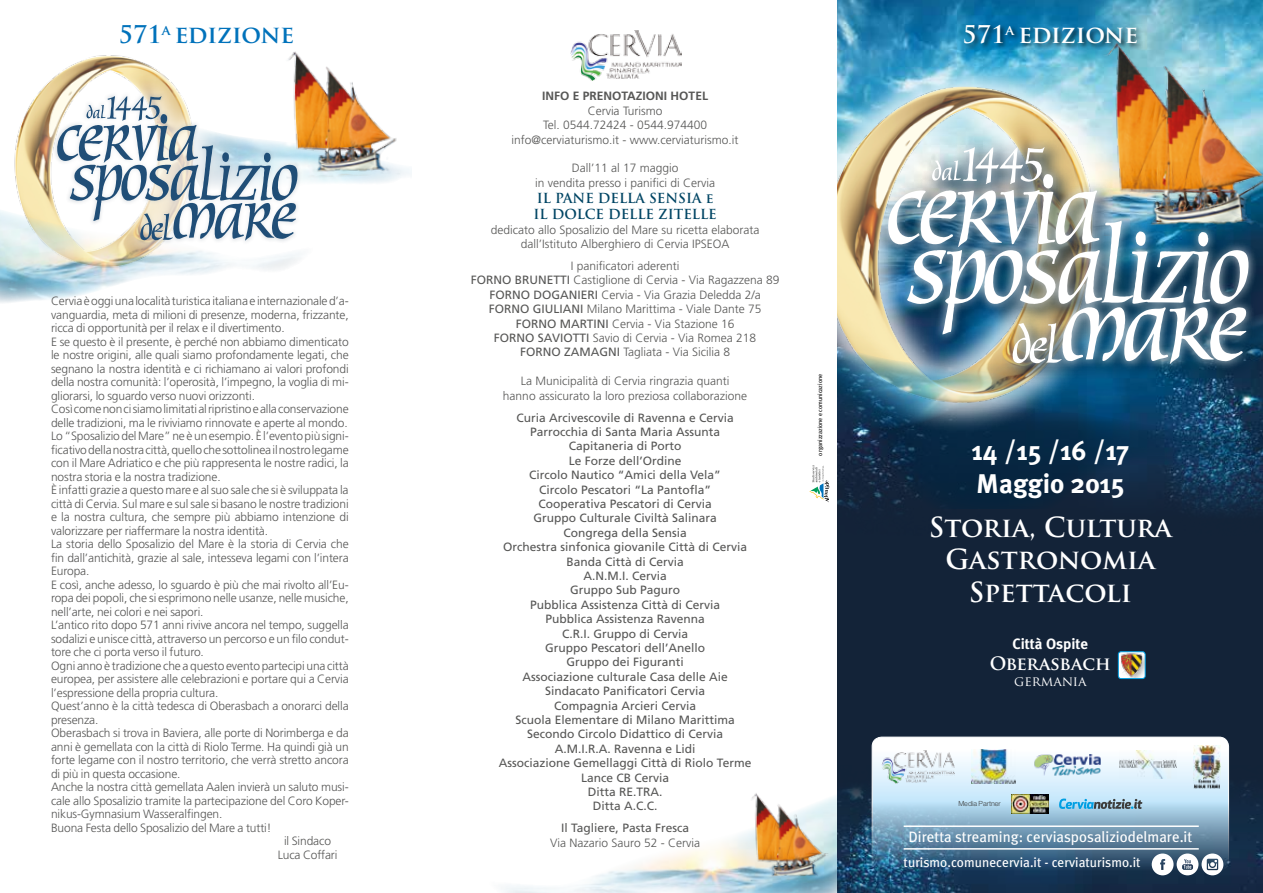
<style>
.page{position:relative;width:1263px;height:893px;background:#fff}
.page>*{position:absolute;margin:0;border:0;box-sizing:border-box;transform-origin:0 0}
.t1{font:700 27px/32.4px "Trajan Pro";color:#fff;text-align:center}
.t2{font:700 27px/32.4px "Meta Plus";color:#fff}
.t3{font:700 23.85px "Trajan Pro";color:#fff}
.t4{font:700 23.85px "Trajan Pro";color:#0072bb}
.t5{font:700 18px "Trajan Pro";letter-spacing:-.01em;color:#fff}
.t6{font:15px "Meta Plus";color:#fff}
.t7{font:700 15px "Meta Plus";color:#fff}
.t8{font:13.5px "Meta Plus";color:#fff}
.t9{font:700 13.5px/16.2px "Trajan Pro";color:#004564}
.t10{font:13.5px "Trajan Pro";color:#fff}
.t11{font:300 12px/14.4px "Frutiger";letter-spacing:-.01em;color:#575756;text-align:center}
.t12{font:12px/14.4px "Frutiger";color:#575756;text-align:center}
.t13{font:700 12px "Frutiger";color:#575756}
.t14{font:300 7.05px "Helvetica Neue LT Std";color:#3c3c3b}
.t15{font:6px "Meta Plus";color:#000}
.s1{font-weight:400}
</style>
<div class="page">
<img style="left:504px;top:787px;width:334px;height:106px">
<div style="left:838px;top:0;width:425px;height:893px;background:#132338"></div>
<img style="left:838px;top:0;width:425px;height:512px">
<img style="left:838px;top:766px;width:425px;height:127px">
<svg style="left:872px;top:737px;width:356px;height:133px;background:#9ab8cc"></svg>
<div style="left:872px;top:737px;width:357px;height:134px;border:1px solid #fff;border-radius:10px"></div>
<img style="left:1097px;top:36px;width:166px;height:100px">
<div style="left:963px;top:23px;width:181px;height:27px;background:#000;opacity:.75"></div>
<svg style="left:1152px;top:853px;width:71px;height:22px;background:#a9b4bf"></svg>
<svg style="left:809px;top:465px;width:20px;height:37px"></svg>
<svg style="left:847px;top:391px;width:416px;height:117px"></svg>
<div style="left:838px;top:55px;width:286px;height:379px;background:#fff;opacity:.75"></div>
<img style="left:838px;top:73px;width:276px;height:253px">
<img style="left:838px;top:326px;width:326px;height:122px">
<img style="left:946px;top:387px;width:317px;height:4px">
<div style="left:876px;top:136px;width:387px;height:251px;background:#00243f;opacity:.74"></div>
<div style="left:879px;top:138px;width:379px;height:234px;background:#fff;opacity:.75"></div>
<img style="left:886px;top:147px;width:362px;height:217px">
<img style="left:288px;top:51px;width:112px;height:128px">
<img style="left:14px;top:55px;width:142px;height:151px">
<img style="left:0;top:206px;width:281px;height:97px">
<div style="left:30px;top:69px;width:295px;height:199px;background:#fff;opacity:.75"></div>
<svg style="left:56px;top:96px;width:241px;height:145px"></svg>
<img style="left:747px;top:790px;width:82px;height:91px">
<img style="left:570px;top:30px;width:111px;height:50px">
<hr style="left:904px;top:825px;width:295px;height:2px;background:#fff">
<hr style="left:904px;top:848px;width:295px;height:2px;background:#fff">
<div style="left:1120px;top:653px;width:25px;height:26px;background:#000;opacity:.25"></div>
<img style="left:1121px;top:653px;width:21px;height:24px">
<div style="left:1118px;top:651px;width:28px;height:28px;border:1px solid #009fe3;border-radius:3px"></div>
<img style="left:1011px;top:794px;width:38px;height:19px">
<svg style="left:1059px;top:798px;width:83px;height:11px"></svg>
<img style="left:1119px;top:750px;width:57px;height:28px">
<img style="left:1194px;top:745px;width:27px;height:43px">
<img style="left:971px;top:750px;width:44px;height:33px">
<img style="left:880px;top:750px;width:74px;height:33px">
<img style="left:1034px;top:755px;width:18px;height:21px">
<img style="left:1052px;top:754px;width:49px;height:23px">
<h2 class="t4" style="left:119px;top:19px;width:177px">571<sup>a</sup> edizione</h2>
<p class="t11" style="left:51px;top:294px;width:299px">Cervia è oggi una località turistica italiana e internazionale d’a-</p>
<p class="t11" style="left:51px;top:308px;width:299px">vanguardia, meta di milioni di presenze, moderna, frizzante,</p>
<p class="t11" style="left:51px;top:321px;width:235px">ricca di opportunità per il relax e il divertimento.</p>
<p class="t11" style="left:51px;top:335px;width:299px">E se questo è il presente, è perché non abbiamo dimenticato</p>
<p class="t11" style="left:51px;top:348px;width:299px">le nostre origini, alle quali siamo profondamente legati, che</p>
<p class="t11" style="left:51px;top:362px;width:299px">segnano la nostra identità e ci richiamano ai valori profondi</p>
<p class="t11" style="left:51px;top:375px;width:299px">della nostra comunità: l’operosità, l’impegno, la voglia di mi-</p>
<p class="t11" style="left:51px;top:389px;width:205px">gliorarsi, lo sguardo verso nuovi orizzonti.</p>
<p class="t11" style="left:51px;top:402px;width:299px">Così come non ci siamo limitati al ripristino e alla conservazione</p>
<p class="t11" style="left:51px;top:416px;width:298px">delle tradizioni, ma le riviviamo rinnovate e aperte al mondo.</p>
<p class="t11" style="left:51px;top:429px;width:299px">Lo “Sposalizio del Mare” ne è un esempio. È l’evento più signi-</p>
<p class="t11" style="left:51px;top:443px;width:299px">ficativo della nostra città, quello che sottolinea il nostro legame</p>
<p class="t11" style="left:51px;top:456px;width:299px">con il Mare Adriatico e che più rappresenta le nostre radici, la</p>
<p class="t11" style="left:51px;top:470px;width:171px">nostra storia e la nostra tradizione.</p>
<p class="t11" style="left:51px;top:483px;width:299px">È infatti grazie a questo mare e al suo sale che si è sviluppata la</p>
<p class="t11" style="left:51px;top:497px;width:299px">città di Cervia. Sul mare e sul sale si basano le nostre tradizioni</p>
<p class="t11" style="left:51px;top:510px;width:299px">e la nostra cultura, che sempre più abbiamo intenzione di</p>
<p class="t11" style="left:51px;top:524px;width:219px">valorizzare per riaffermare la nostra identità.</p>
<p class="t11" style="left:51px;top:537px;width:299px">La storia dello Sposalizio del Mare è la storia di Cervia che</p>
<p class="t11" style="left:51px;top:551px;width:299px">fin dall’antichità, grazie al sale, intesseva legami con l’intera</p>
<p class="t11" style="left:51px;top:564px;width:40px">Europa.</p>
<p class="t11" style="left:51px;top:578px;width:299px">E così, anche adesso, lo sguardo è più che mai rivolto all’Eu-</p>
<p class="t11" style="left:51px;top:591px;width:299px">ropa dei popoli, che si esprimono nelle usanze, nelle musiche,</p>
<p class="t11" style="left:51px;top:605px;width:154px">nell’arte, nei colori e nei sapori.</p>
<p class="t11" style="left:51px;top:618px;width:299px">L’antico rito dopo 571 anni rivive ancora nel tempo, suggella</p>
<p class="t11" style="left:51px;top:632px;width:299px">sodalizi e unisce città, attraverso un percorso e un filo condut-</p>
<p class="t11" style="left:51px;top:645px;width:154px">tore che ci porta verso il futuro.</p>
<p class="t11" style="left:51px;top:659px;width:299px">Ogni anno è tradizione che a questo evento partecipi una città</p>
<p class="t11" style="left:51px;top:672px;width:299px">europea, per assistere alle celebrazioni e portare qui a Cervia</p>
<p class="t11" style="left:51px;top:686px;width:169px">l’espressione della propria cultura.</p>
<p class="t11" style="left:51px;top:699px;width:299px">Quest’anno è la città tedesca di Oberasbach a onorarci della</p>
<p class="t11" style="left:51px;top:713px;width:49px">presenza.</p>
<p class="t11" style="left:51px;top:726px;width:299px">Oberasbach si trova in Baviera, alle porte di Norimberga e da</p>
<p class="t11" style="left:51px;top:740px;width:299px">anni è gemellata con la città di Riolo Terme. Ha quindi già un</p>
<p class="t11" style="left:51px;top:753px;width:299px">forte legame con il nostro territorio, che verrà stretto ancora</p>
<p class="t11" style="left:51px;top:767px;width:131px">di più in questa occasione.</p>
<p class="t11" style="left:51px;top:780px;width:299px">Anche la nostra città gemellata Aalen invierà un saluto musi-</p>
<p class="t11" style="left:51px;top:794px;width:299px">cale allo Sposalizio tramite la partecipazione del Coro Koper-</p>
<p class="t11" style="left:51px;top:807px;width:173px">nikus-Gymnasium Wasseralfingen.</p>
<p class="t11" style="left:51px;top:821px;width:222px">Buona Festa dello Sposalizio del Mare a tutti!</p>
<p class="t11" style="left:284px;top:834px;width:48px">il Sindaco</p>
<p class="t11" style="left:278px;top:848px;width:61px">Luca Coffari</p>
<p class="t13" style="left:542px;top:89px;width:167px">INFO E PRENOTAZIONI HOTEL</p>
<p class="t11" style="left:512px;top:103px;width:228px">Cervia Turismo<br>Tel. 0544.72424 - 0544.974400 info@cerviaturismo.it - www.cerviaturismo.it</p>
<p class="t11" style="left:535px;top:161px;width:181px">Dall’11 al 17 maggio<br>in vendita presso i panifici di Cervia</p>
<p class="t9" style="left:533px;top:190px;width:185px">IL PANE DELLA SENSIA e<br>IL DOLCE DELLE ZITELLE</p>
<p class="t11" style="left:491px;top:222px;width:270px">dedicato allo Sposalizio del Mare su ricetta elaborata dall’Istituto Alberghiero di Cervia IPSEOA</p>
<p class="t11" style="left:471px;top:259px;width:310px">I panificatori aderenti<br><span class="s1">FORNO BRUNETTI</span> Castiglione di Cervia - Via Ragazzena 89<br><span class="s1">FORNO DOGANIERI</span> Cervia - Via Grazia Deledda 2/a <span class="s1">FORNO GIULIANI</span> Milano Marittima - Viale Dante 75<br><span class="s1">FORNO MARTINI</span> Cervia - Via Stazione 16<br><span class="s1">FORNO SAVIOTTI</span> Savio di Cervia - Via Romea 218<br><span class="s1">FORNO ZAMAGNI</span> Tagliata - Via Sicilia 8</p>
<p class="t11" style="left:503px;top:374px;width:246px">La Municipalità di Cervia ringrazia quanti hanno assicurato la loro preziosa collaborazione</p>
<p class="t12" style="left:499px;top:410px;width:254px">Curia Arcivescovile di Ravenna e Cervia<br>Parrocchia di Santa Maria Assunta<br>Capitaneria di Porto<br>Le Forze dell’Ordine<br>Circolo Nautico “Amici della Vela”<br>Circolo Pescatori “La Pantofla”<br>Cooperativa Pescatori di Cervia<br>Gruppo Culturale Civiltà Salinara<br>Congrega della Sensia<br>Orchestra sinfonica giovanile Città di Cervia<br>Banda Città di Cervia<br>A.N.M.I. Cervia<br>Gruppo Sub Paguro<br>Pubblica Assistenza Città di Cervia<br>Pubblica Assistenza Ravenna<br>C.R.I. Gruppo di Cervia<br>Gruppo Pescatori dell’Anello<br>Gruppo dei Figuranti<br>Associazione culturale Casa delle Aie<br>Sindacato Panificatori Cervia<br>Compagnia Arcieri Cervia<br>Scuola Elementare di Milano Marittima<br>Secondo Circolo Didattico di Cervia<br>A.M.I.R.A. Ravenna e Lidi<br>Associazione Gemellaggi Città di Riolo Terme<br>Lance CB Cervia<br>Ditta RE.TRA.<br>Ditta A.C.C.</p>
<p class="t12" style="left:561px;top:821px;width:129px">Il Tagliere, Pasta Fresca</p>
<p class="t11" style="left:550px;top:835px;width:151px">Via Nazario Sauro 52 - Cervia</p>
<p class="t15" style="left:816px;top:455px;width:83px;rotate:-90deg">organizzazione e comunicazione</p>
<h2 class="t3" style="left:963px;top:19px;width:177px">571<sup>a</sup> edizione</h2>
<h1 class="t2" style="left:972px;top:435px;width:159px">14 /15 /16 /17<br>Maggio 2015</h1>
<h1 class="t1" style="left:929px;top:511px;width:245px">Storia, Cultura<br>Gastronomia<br>Spettacoli</h1>
<p class="t7" style="left:1012px;top:635px;width:77px">Città Ospite</p>
<h3 class="t5" style="left:990px;top:652px;width:122px">Oberasbach</h3>
<p class="t10" style="left:1014px;top:673px;width:74px">GERMANIA</p>
<p class="t14" style="left:958px;top:799px;width:44px">Media Partner</p>
<p class="t6" style="left:908px;top:828px;width:285px">Diretta streaming: cerviasposaliziodelmare.it</p>
<p class="t8" style="left:904px;top:855px;width:239px">turismo.comunecervia.it - cerviaturismo.it</p>
</div>
